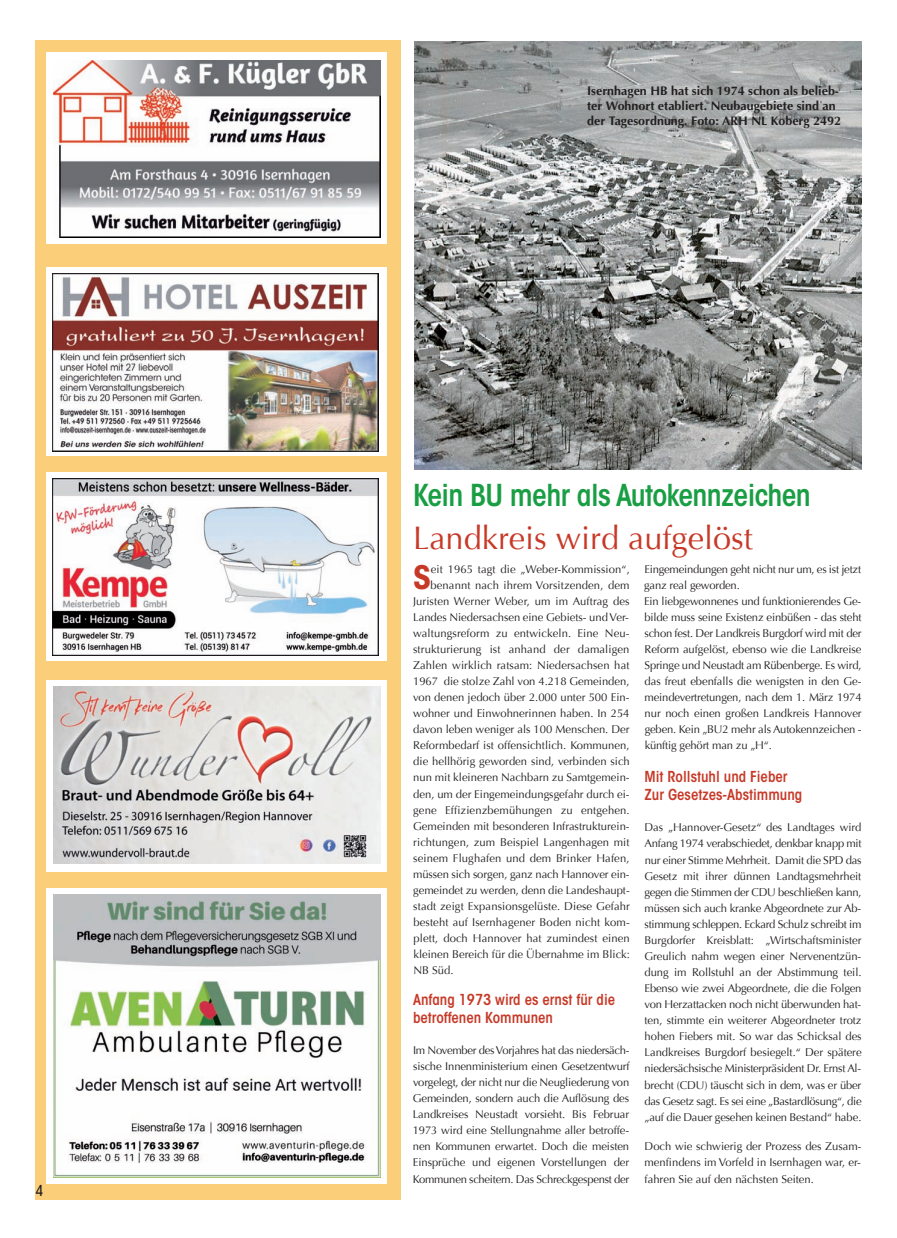
<style>
.page{position:relative;width:897px;height:1238px;background:#fff}
.page>*{position:absolute;margin:0;border:0;box-sizing:border-box;transform-origin:0 0}
.t1{font:32.5px "Optima";color:#c73927}
.t2{font:700 condensed 32.12px "ITC Avant Garde Std";color:#c73927}
.t3{font:600 condensed 30px "ITC Avant Garde Std";letter-spacing:-.02em;color:#199e44}
.t4{font:600 condensed 15px/18.2px "ITC Avant Garde Std";color:#c73927}
.t5{font:500 condensed 15px "ITC Avant Garde Std";color:#231f20}
.t6{font:700 12.5px/15.2px "Optima";color:#231f20}
.t7{font:11.25px/16.1px "Optima";color:#231f20;text-align:justify}
</style>
<div class="page">
<div style="left:35px;top:41px;width:365px;height:1159px;background:#fbcf7a"></div>
<div style="left:46px;top:53px;width:341px;height:191px;background:#fff"></div>
<img style="left:54px;top:60px;width:326px;height:178px">
<svg style="left:46px;top:268px;width:341px;height:188px;background:#e1e1e1"></svg>
<img style="left:52px;top:274px;width:326px;height:177px">
<div style="left:46px;top:472px;width:341px;height:189px;background:#fff"></div>
<img style="left:52px;top:478px;width:326px;height:178px">
<div style="left:46px;top:680px;width:341px;height:192px;background:#fff"></div>
<img style="left:54px;top:686px;width:326px;height:178px">
<div style="left:46px;top:888px;width:341px;height:295px;background:#fff"></div>
<img style="left:54px;top:894px;width:326px;height:283px">
<img style="left:415px;top:42px;width:446px;height:427px">
<h3 class="t5" style="left:35px;top:1184px;width:9px">4</h3>
<p class="t6" style="left:587px;top:83px;width:255px">Isernhagen HB hat sich 1974 schon als belieb&shy;ter Wohnort etabliert. Neubaugebiete sind an der Tagesordnung. Foto: ARH NL Koberg 2492</p>
<h3 class="t3" style="left:413px;top:484px;width:399px">Kein BU mehr als Autokennzeichen</h3>
<h1 class="t1" style="left:413px;top:519px;width:341px">Landkreis wird aufgelöst</h1>
<h2 class="t2" style="left:413px;top:565px;width:19px">S</h2>
<p class="t7" style="left:431px;top:561px;width:200px">eit 1965 tagt die „Weber-Kommission“,</p>
<p class="t7" style="left:644px;top:561px;width:219px;text-align:left">Eingemeindungen geht nicht nur um, es ist jetzt ganz real geworden.<br>Ein liebgewonnenes und funktionierendes Ge&shy;bilde muss seine Existenz einbüßen - das steht schon fest. Der Landkreis Burgdorf wird mit der Reform aufgelöst, ebenso wie die Landkreise Springe und Neustadt am Rübenberge. Es wird, das freut ebenfalls die wenigsten in den Ge&shy;meindevertretungen, nach dem 1. März 1974 nur noch einen großen Landkreis Hannover geben. Kein „BU2 mehr als Autokennzeichen - künftig gehört man zu „H“.</p>
<h3 class="t4" style="left:644px;top:769px;width:159px">Mit Rollstuhl und Fieber<br>Zur Gesetzes-Abstimmung</h3>
<p class="t7" style="left:644px;top:819px;width:219px">Das „Hannover-Gesetz“ des Landtages wird Anfang 1974 verabschiedet, denkbar knapp mit nur einer Stimme Mehrheit. Damit die SPD das Gesetz mit ihrer dünnen Landtagsmehrheit gegen die Stimmen der CDU beschließen kann, müssen sich auch kranke Abgeordnete zur Ab&shy;stimmung schleppen. Eckard Schulz schreibt im Burgdorfer Kreisblatt: „Wirtschaftsminister Greulich nahm wegen einer Nervenentzün&shy;dung im Rollstuhl an der Abstimmung teil.<br>Ebenso wie zwei Abgeordnete, die die Folgen von Herzattacken noch nicht überwunden hat&shy;ten, stimmte ein weiterer Abgeordneter trotz hohen Fiebers mit. So war das Schicksal des Landkreises Burgdorf besiegelt.“ Der spätere niedersächsische Ministerpräsident Dr. Ernst Al&shy;brecht (CDU) täuscht sich in dem, was er über das Gesetz sagt. Es sei eine „Bastardlösung“, die „auf die Dauer gesehen keinen Bestand“ habe.</p>
<p class="t7" style="left:644px;top:1138px;width:218px">Doch wie schwierig der Prozess des Zusam&shy;menfindens im Vorfeld in Isernhagen war, er&shy;fahren Sie auf den nächsten Seiten.</p>
<p class="t7" style="left:430px;top:577px;width:200px">benannt nach ihrem Vorsitzenden, dem</p>
<p class="t7" style="left:413px;top:593px;width:218px">Juristen Werner Weber, um im Auftrag des</p>
<p class="t7" style="left:413px;top:609px;width:217px">Landes Niedersachsen eine Gebiets- und Ver-</p>
<p class="t7" style="left:413px;top:625px;width:218px">waltungsreform zu entwickeln. Eine Neu-</p>
<p class="t7" style="left:413px;top:641px;width:218px">strukturierung ist anhand der damaligen</p>
<p class="t7" style="left:413px;top:657px;width:218px">Zahlen wirklich ratsam: Niedersachsen hat</p>
<p class="t7" style="left:413px;top:673px;width:218px">1967 die stolze Zahl von 4.218 Gemeinden,</p>
<p class="t7" style="left:413px;top:689px;width:218px">von denen jedoch über 2.000 unter 500 Ein-</p>
<p class="t7" style="left:413px;top:705px;width:218px">wohner und Einwohnerinnen haben. In 254</p>
<p class="t7" style="left:413px;top:721px;width:218px">davon leben weniger als 100 Menschen. Der</p>
<p class="t7" style="left:413px;top:737px;width:218px">Reformbedarf ist offensichtlich. Kommunen,</p>
<p class="t7" style="left:413px;top:753px;width:218px">die hellhörig geworden sind, verbinden sich</p>
<p class="t7" style="left:413px;top:770px;width:218px">nun mit kleineren Nachbarn zu Samtgemein-</p>
<p class="t7" style="left:413px;top:786px;width:218px">den, um der Eingemeindungsgefahr durch ei-</p>
<p class="t7" style="left:413px;top:802px;width:218px">gene Effizienzbemühungen zu entgehen.</p>
<p class="t7" style="left:413px;top:818px;width:218px">Gemeinden mit besonderen Infrastrukturein-</p>
<p class="t7" style="left:413px;top:834px;width:218px">richtungen, zum Beispiel Langenhagen mit</p>
<p class="t7" style="left:413px;top:850px;width:218px">seinem Flughafen und dem Brinker Hafen,</p>
<p class="t7" style="left:413px;top:866px;width:218px">müssen sich sorgen, ganz nach Hannover ein-</p>
<p class="t7" style="left:413px;top:882px;width:218px">gemeindet zu werden, denn die Landeshaupt-</p>
<p class="t7" style="left:413px;top:898px;width:218px">stadt zeigt Expansionsgelüste. Diese Gefahr</p>
<p class="t7" style="left:413px;top:914px;width:218px">besteht auf Isernhagener Boden nicht kom-</p>
<p class="t7" style="left:413px;top:930px;width:218px">plett, doch Hannover hat zumindest einen</p>
<p class="t7" style="left:413px;top:946px;width:218px">kleinen Bereich für die Übernahme im Blick:</p>
<p class="t7" style="left:413px;top:962px;width:42px">NB Süd.</p>
<h3 class="t4" style="left:413px;top:991px;width:203px">Anfang 1973 wird es ernst für die betroffenen Kommunen</h3>
<p class="t7" style="left:412px;top:1042px;width:218px">Im November des Vorjahres hat das niedersäch&shy;sische Innenministerium einen Gesetzentwurf vorgelegt, der nicht nur die Neugliederung von Gemeinden, sondern auch die Auflösung des Landkreises Neustadt vorsieht. Bis Februar 1973 wird eine Stellungnahme aller betroffe&shy;nen Kommunen erwartet. Doch die meisten Einsprüche und eigenen Vorstellungen der Kommunen scheitern. Das Schreckgespenst der</p>
</div>
